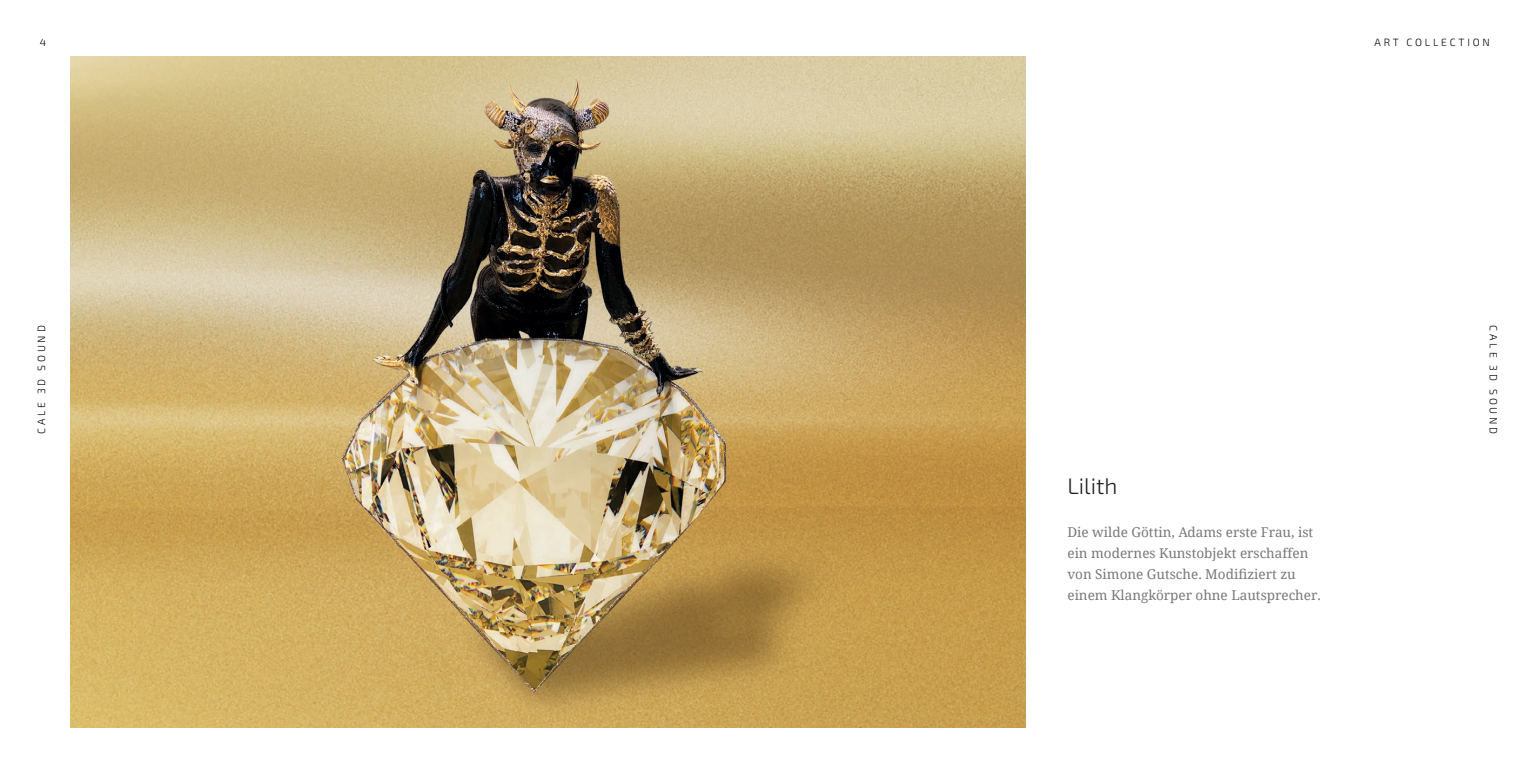
<style>
.page{position:relative;width:1531px;height:766px;background:#fff}
.page>*{position:absolute;margin:0;border:0;box-sizing:border-box;transform-origin:0 0}
.t1{font:22.5px "Exo 2";color:#231f20}
.t2{font:13.5px/21px "Noto Serif";color:#4e4f50}
.t3{font:10.5px "Exo 2";letter-spacing:.265em;color:#070311}
</style>
<div class="page">
<img style="left:70px;top:56px;width:956px;height:671px">
<p class="t3" style="left:40px;top:35px;width:8px">4</p>
<p class="t3" style="left:34px;top:434px;width:110px;rotate:-90deg">CALE 3D SOUND</p>
<p class="t3" style="left:1374px;top:35px;width:117px">ART COLLECTION</p>
<p class="t1" style="left:1067px;top:470px;width:51px">Lilith</p>
<p class="t2" style="left:1067px;top:521px;width:255px">Die wilde Göttin, Adams erste Frau, ist ein modernes Kunstobjekt erschaffen von Simone Gutsche. Modifiziert zu einem Klangkörper ohne Lautsprecher.</p>
<p class="t3" style="left:1501px;top:325px;width:110px;rotate:90deg">CALE 3D SOUND</p>
</div>
